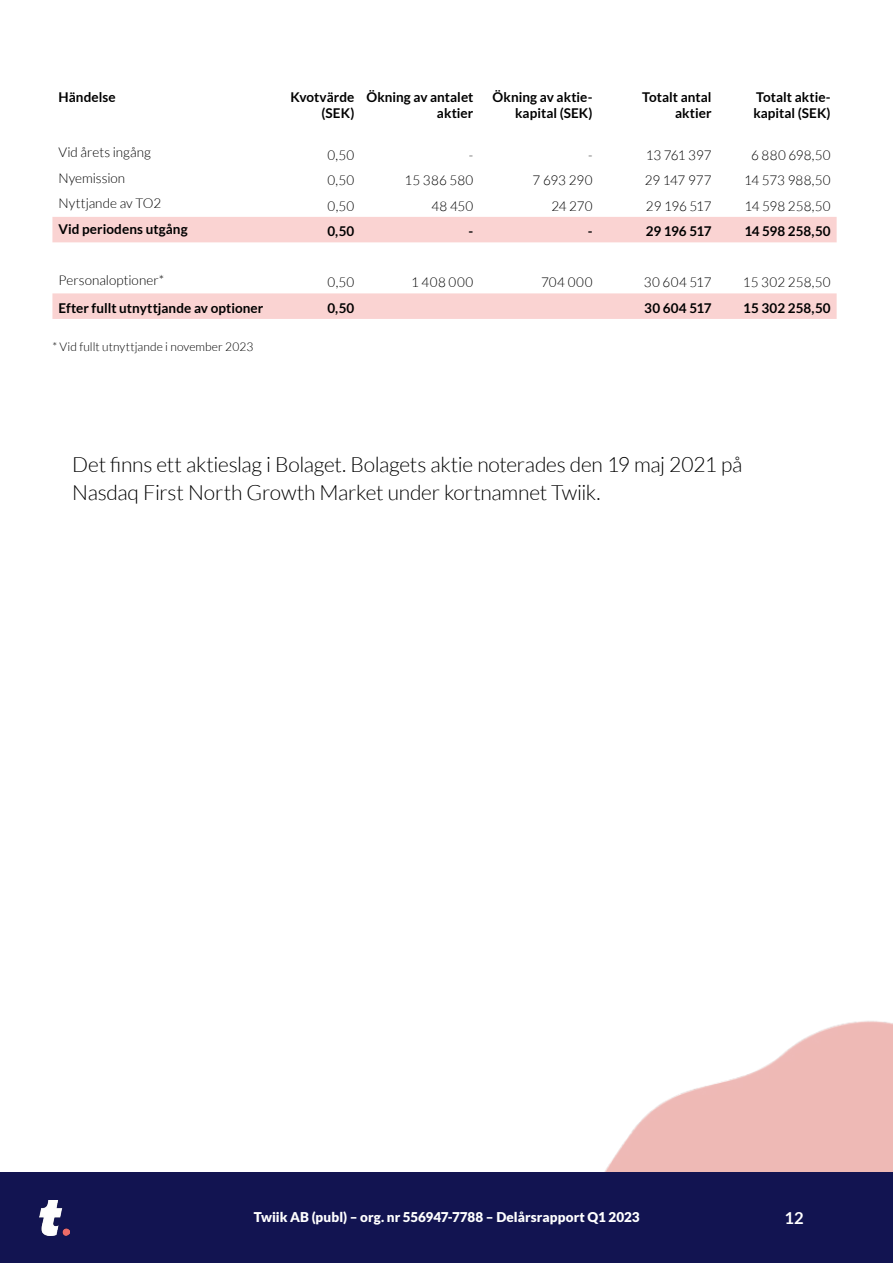
<style>
.page{position:relative;width:893px;height:1263px;background:#fff}
.page>*{position:absolute;margin:0;border:0;box-sizing:border-box;transform-origin:0 0}
.t1{font:300 21px/28.5px "Lato";letter-spacing:-.015em;color:#000}
.t2{font:700 16.5px "Lato";color:#fff}
.t3{font:700 13.5px/16.2px "Lato";letter-spacing:.005em;color:#000;text-align:right}
.t4{font:300 13.5px "Lato";letter-spacing:.005em;color:#000}
.t5{font:900 13.5px "Lato";letter-spacing:.005em;color:#fff}
.t6{font:300 12px "Lato";letter-spacing:.005em;color:#000}
</style>
<div class="page">
<img style="left:604px;top:1021px;width:289px;height:151px">
<div style="left:52px;top:217px;width:785px;height:25px;background:#fad3d2"></div>
<div style="left:52px;top:293px;width:785px;height:26px;background:#fad3d2"></div>
<div style="left:0;top:1172px;width:893px;height:91px;background:#121451"></div>
<img style="left:40px;top:1200px;width:29px;height:35px">
<p class="t3" style="left:58px;top:89px;width:59px">Händelse</p>
<p class="t3" style="left:291px;top:89px;width:65px">Kvotvärde (SEK)</p>
<p class="t3" style="left:366px;top:89px;width:109px">Ökning av antalet aktier</p>
<p class="t3" style="left:493px;top:89px;width:101px">Ökning av aktie&shy;kapital (SEK)</p>
<p class="t3" style="left:642px;top:89px;width:71px">Totalt antal aktier</p>
<p class="t3" style="left:753px;top:89px;width:79px;text-align:left">Totalt aktie&shy;kapital (SEK)</p>
<p class="t4" style="left:58px;top:145px;width:94px">Vid årets ingång</p>
<p class="t4" style="left:327px;top:148px;width:28px">0,50</p>
<p class="t4" style="left:469px;top:148px;width:6px">-</p>
<p class="t4" style="left:588px;top:148px;width:6px">-</p>
<p class="t4" style="left:646px;top:148px;width:67px">13 761 397</p>
<p class="t4" style="left:751px;top:148px;width:81px">6 880 698,50</p>
<p class="t4" style="left:58px;top:171px;width:68px">Nyemission</p>
<p class="t4" style="left:327px;top:173px;width:28px">0,50</p>
<p class="t4" style="left:404px;top:173px;width:70px">15 386 580</p>
<p class="t4" style="left:533px;top:173px;width:61px">7 693 290</p>
<p class="t4" style="left:645px;top:173px;width:68px">29 147 977</p>
<p class="t4" style="left:744px;top:173px;width:88px">14 573 988,50</p>
<p class="t4" style="left:58px;top:196px;width:104px">Nyttjande av TO2</p>
<p class="t4" style="left:327px;top:199px;width:28px">0,50</p>
<p class="t4" style="left:431px;top:199px;width:44px">48 450</p>
<p class="t4" style="left:552px;top:199px;width:42px">24 270</p>
<p class="t4" style="left:646px;top:199px;width:67px">29 196 517</p>
<p class="t4" style="left:744px;top:199px;width:88px">14 598 258,50</p>
<p class="t3" style="left:58px;top:221px;width:131px">Vid periodens utgång</p>
<p class="t3" style="left:327px;top:223px;width:29px">0,50</p>
<p class="t3" style="left:469px;top:223px;width:6px">-</p>
<p class="t3" style="left:588px;top:223px;width:6px">-</p>
<p class="t3" style="left:646px;top:223px;width:67px">29 196 517</p>
<p class="t3" style="left:744px;top:223px;width:88px">14 598 258,50</p>
<p class="t4" style="left:58px;top:273px;width:107px">Personaloptioner*</p>
<p class="t4" style="left:328px;top:275px;width:28px">0,50</p>
<p class="t4" style="left:411px;top:275px;width:64px">1 408 000</p>
<p class="t4" style="left:541px;top:275px;width:53px">704 000</p>
<p class="t4" style="left:644px;top:275px;width:69px">30 604 517</p>
<p class="t4" style="left:743px;top:275px;width:89px">15 302 258,50</p>
<p class="t3" style="left:58px;top:300px;width:206px">Efter fullt utnyttjande av optioner</p>
<p class="t3" style="left:327px;top:300px;width:29px">0,50</p>
<p class="t3" style="left:644px;top:300px;width:69px">30 604 517</p>
<p class="t3" style="left:743px;top:300px;width:89px">15 302 258,50</p>
<p class="t6" style="left:52px;top:340px;width:203px">* Vid fullt utnyttjande i november 2023</p>
<h1 class="t1" style="left:72px;top:450px;width:671px">Det finns ett aktieslag i Bolaget. Bolagets aktie noterades den 19 maj 2021 på<br>Nasdaq First North Growth Market under kortnamnet Twiik.</h1>
<p class="t5" style="left:254px;top:1209px;width:387px">Twiik AB (publ) – org. nr 556947-7788 – Delårsrapport Q1 2023</p>
<p class="t2" style="left:785px;top:1209px;width:21px">12</p>
</div>
